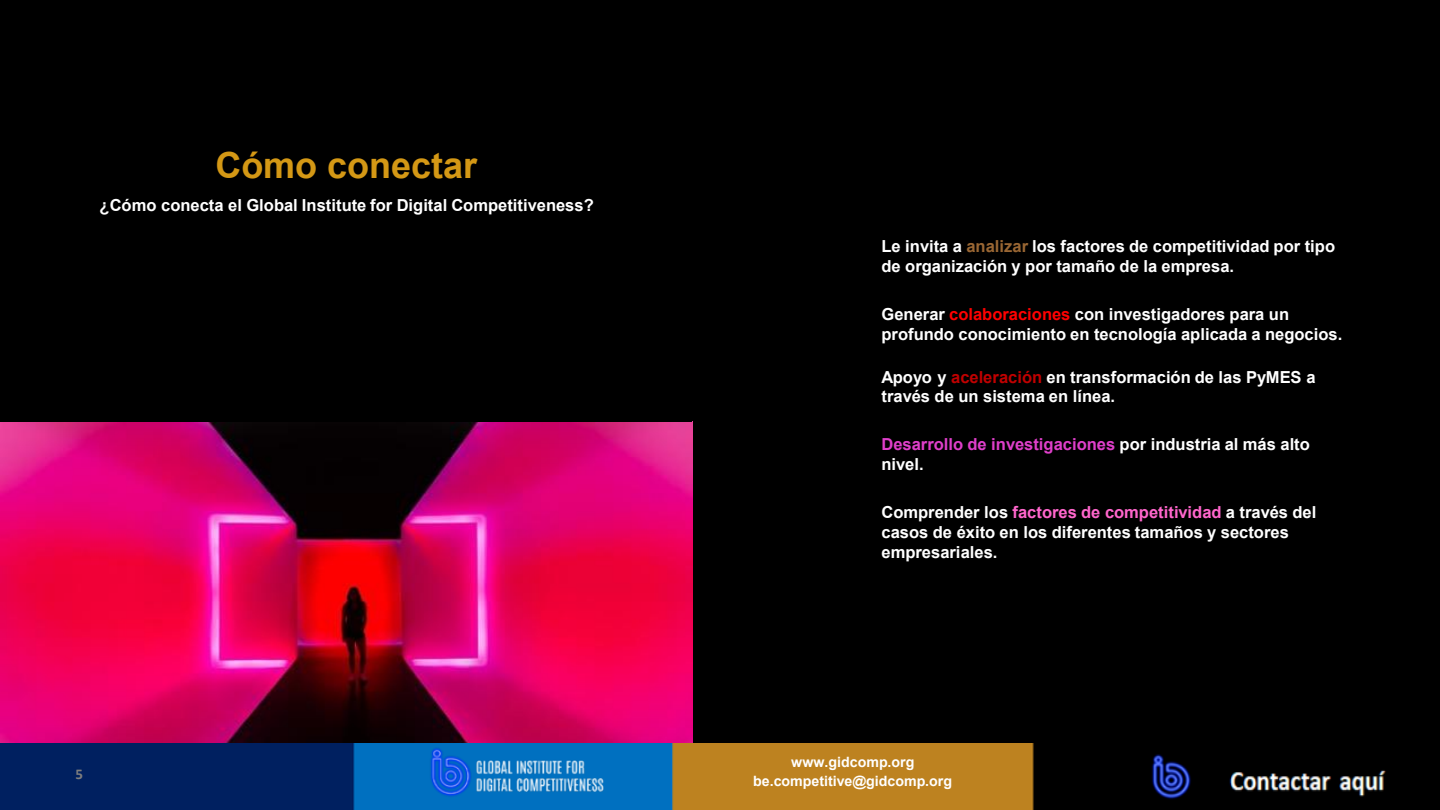
<style>
.page{position:relative;width:1440px;height:810px;background:#fff}
.page>*{position:absolute;margin:0;border:0;box-sizing:border-box;transform-origin:0 0}
.t1{font:700 36px "Arial";color:#d49815}
.t2{font:700 16.5px/19.8px "Arial";color:#fff}
.t3{font:700 16.5px/19.8px "Arial";color:#df3fca}
.t4{font:700 15px "Calibri";color:#7e7e7e}
.t5{font:700 14.25px/19.6px "Arial";color:#fff;text-align:center}
.s1{font-weight:400;color:#000}
.s2{color:#963}
.s3{color:#f00}
.s4{color:#c00000}
.s5{color:#fff}
.s6{color:#f6c}
</style>
<div class="page">
<div style="left:10px;top:1px;width:1430px;height:809px;background:#000"></div>
<img style="left:1px;top:422px;width:691px;height:321px">
<div style="left:1px;top:1px;width:691px;height:421px;background:#000"></div>
<img style="left:1px;top:743px;width:1033px;height:67px">
<img style="left:423px;top:743px;width:189px;height:67px">
<img style="left:1151px;top:754px;width:235px;height:46px">
<h1 class="t1" style="left:215px;top:140px;width:263px">Cómo conectar</h1>
<p class="t2" style="left:100px;top:196px;width:496px">¿Cómo conecta el Global Institute for Digital Competitiveness?</p>
<p class="t4" style="left:76px;top:763px;width:9px">5</p>
<p class="t2" style="left:881px;top:237px;width:455px;text-indent:-41px"><span class="s1">•</span> Le invita a <span class="s2">analizar</span> los factores de competitividad por tipo de organización y por tamaño de la empresa.</p>
<p class="t2" style="left:881px;top:305px;width:462px;text-indent:-41px"><span class="s1">•</span> Generar <span class="s3">colaboraciones</span> con investigadores para un profundo conocimiento en tecnología aplicada a negocios.</p>
<p class="t2" style="left:881px;top:367px;width:436px;text-indent:-41px"><span class="s1">•</span> Apoyo y <span class="s4">aceleración</span> en transformación de las PyMES a través de un sistema en línea.</p>
<p class="t3" style="left:881px;top:435px;width:430px;text-indent:-41px"><span class="s1">•</span> Desarrollo de investigaciones <span class="s5">por industria al más alto nivel.</span></p>
<p class="t2" style="left:881px;top:502px;width:436px;text-indent:-41px"><span class="s1">•</span> Comprender los <span class="s6">factores de competitividad</span> a través del casos de éxito en los diferentes tamaños y sectores empresariales.</p>
<p class="t5" style="left:753px;top:752px;width:200px">www.gidcomp.org be.competitive@gidcomp.org</p>
</div>
